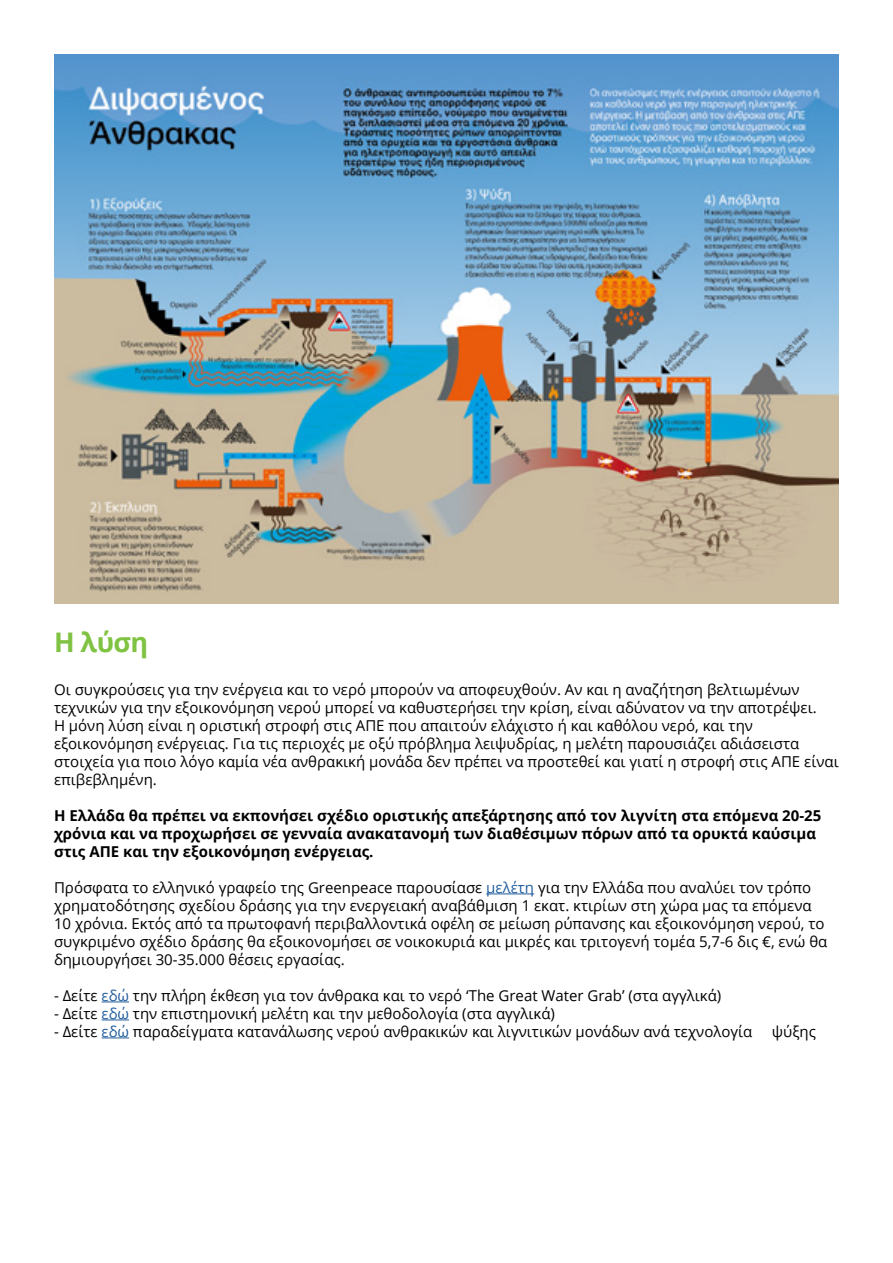
<style>
.page{position:relative;width:893px;height:1263px;background:#fff}
.page>*{position:absolute;margin:0;border:0;box-sizing:border-box;transform-origin:0 0}
.t1{font:700 27px "Open Sans";color:#80c342}
.t2{font:15px/18px "Open Sans";color:#000}
.t3{font:700 15px/18px "Open Sans";color:#000}
.s1{color:#215e9e}
</style>
<div class="page">
<hr style="left:486px;top:893px;width:48px;height:1px;background:#215e9e">
<svg style="left:102px;top:1001px;width:27px;height:1px"></svg>
<svg style="left:102px;top:1019px;width:27px;height:1px"></svg>
<svg style="left:102px;top:1037px;width:27px;height:1px"></svg>
<img style="left:54px;top:54px;width:785px;height:549px">
<h1 class="t1" style="left:54px;top:623px;width:96px">Η λύση</h1>
<p class="t2" style="left:54px;top:680px;width:786px">Οι συγκρούσεις για την ενέργεια και το νερό μπορούν να αποφευχθούν. Αν και η αναζήτηση βελτιωμένων τεχνικών για την εξοικονόμηση νερού μπορεί να καθυστερήσει την κρίση, είναι αδύνατον να την αποτρέψει.<br>Η μόνη λύση είναι η οριστική στροφή στις ΑΠΕ που απαιτούν ελάχιστο ή και καθόλου νερό, και την εξοικονόμηση ενέργειας. Για τις περιοχές με οξύ πρόβλημα λειψυδρίας, η μελέτη παρουσιάζει αδιάσειστα στοιχεία για ποιο λόγο καμία νέα ανθρακική μονάδα δεν πρέπει να προστεθεί και γιατί η στροφή στις ΑΠΕ είναι επιβεβλημένη.</p>
<p class="t3" style="left:54px;top:806px;width:769px">Η Ελλάδα θα πρέπει να εκπονήσει σχέδιο οριστικής απεξάρτησης από τον λιγνίτη στα επόμενα 20-25 χρόνια και να προχωρήσει σε γενναία ανακατανομή των διαθέσιμων πόρων από τα ορυκτά καύσιμα στις ΑΠΕ και την εξοικονόμηση ενέργειας.</p>
<p class="t2" style="left:54px;top:878px;width:775px">Πρόσφατα το ελληνικό γραφείο της Greenpeace παρουσίασε <span class="s1">μελέτη</span> για την Ελλάδα που αναλύει τον τρόπο χρηματοδότησης σχεδίου δράσης για την ενεργειακή αναβάθμιση 1 εκατ. κτιρίων στη χώρα μας τα επόμενα 10 χρόνια. Εκτός από τα πρωτοφανή περιβαλλοντικά οφέλη σε μείωση ρύπανσης και εξοικονόμηση νερού, το συγκριμένο σχέδιο δράσης θα εξοικονομήσει σε νοικοκυριά και μικρές και τριτογενή τομέα 5,7-6 δις €, ενώ θα δημιουργήσει 30-35.000 θέσεις εργασίας.</p>
<p class="t2" style="left:54px;top:986px;width:669px">- Δείτε <span class="s1">εδώ</span> την πλήρη έκθεση για τον άνθρακα και το νερό ‘The Great Water Grab’ (στα αγγλικά)</p>
<p class="t2" style="left:54px;top:1004px;width:502px">- Δείτε <span class="s1">εδώ</span> την επιστημονική μελέτη και την μεθοδολογία (στα αγγλικά)</p>
<p class="t2" style="left:54px;top:1022px;width:700px">- Δείτε <span class="s1">εδώ</span> παραδείγματα κατανάλωσης νερού ανθρακικών και λιγνιτικών μονάδων ανά τεχνολογία</p>
<p class="t2" style="left:772px;top:1022px;width:45px">ψύξης</p>
</div>
